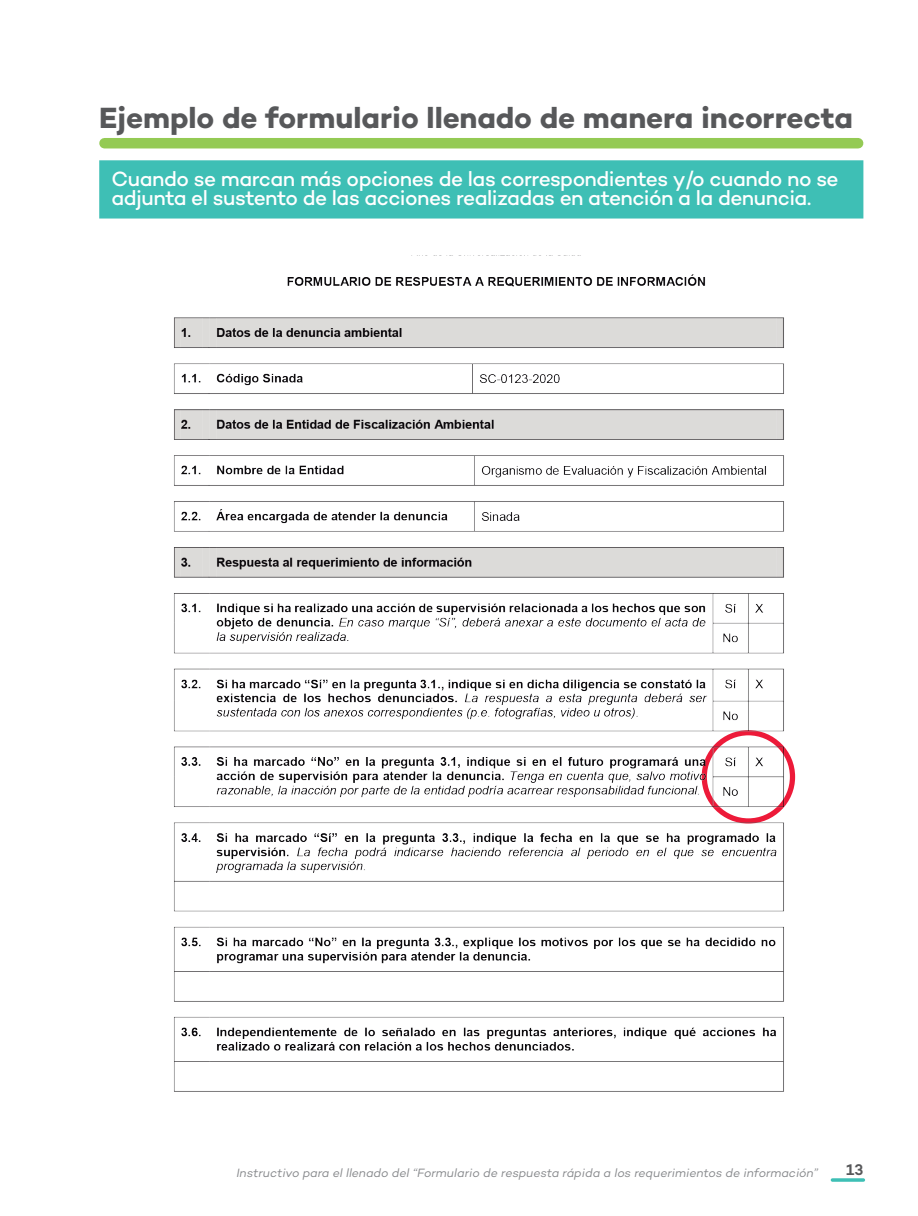
<style>
.page{position:relative;width:918px;height:1216px;background:#fff}
.page>*{position:absolute;margin:0;border:0;box-sizing:border-box;transform-origin:0 0}
.t1{font:700 29.75px "Campton";letter-spacing:-.005em;color:#57585a}
.t2{font:500 21px/19.2px "Campton";letter-spacing:-.025em;color:#fff}
.t3{font:600 15.75px "Campton";color:#57585a}
.t4{font:italic 12.25px "Campton";letter-spacing:-.005em;color:#87898c}
</style>
<div class="page">
<hr style="left:832px;top:1178px;width:31px;height:3px;background:#3ebfb5">
<div style="left:104px;top:138px;width:754px;height:10px;background:#94ca54"></div>
<div style="left:99px;top:160px;width:764px;height:58px;background:#3ebfb5;border:2px solid #3ebfb5"></div>
<img style="left:174px;top:255px;width:622px;height:837px">
<h1 class="t1" style="left:99px;top:99px;width:755px">Ejemplo de formulario llenado de manera incorrecta</h1>
<p class="t2" style="left:112px;top:168px;width:728px">Cuando se marcan más opciones de las correspondientes y/o cuando no se adjunta el sustento de las acciones realizadas en atención a la denuncia.</p>
<p class="t4" style="left:236px;top:1164px;width:583px">Instructivo para el llenado del “Formulario de respuesta rápida a los requerimientos de información”</p>
<p class="t3" style="left:846px;top:1159px;width:19px">13</p>
</div>
